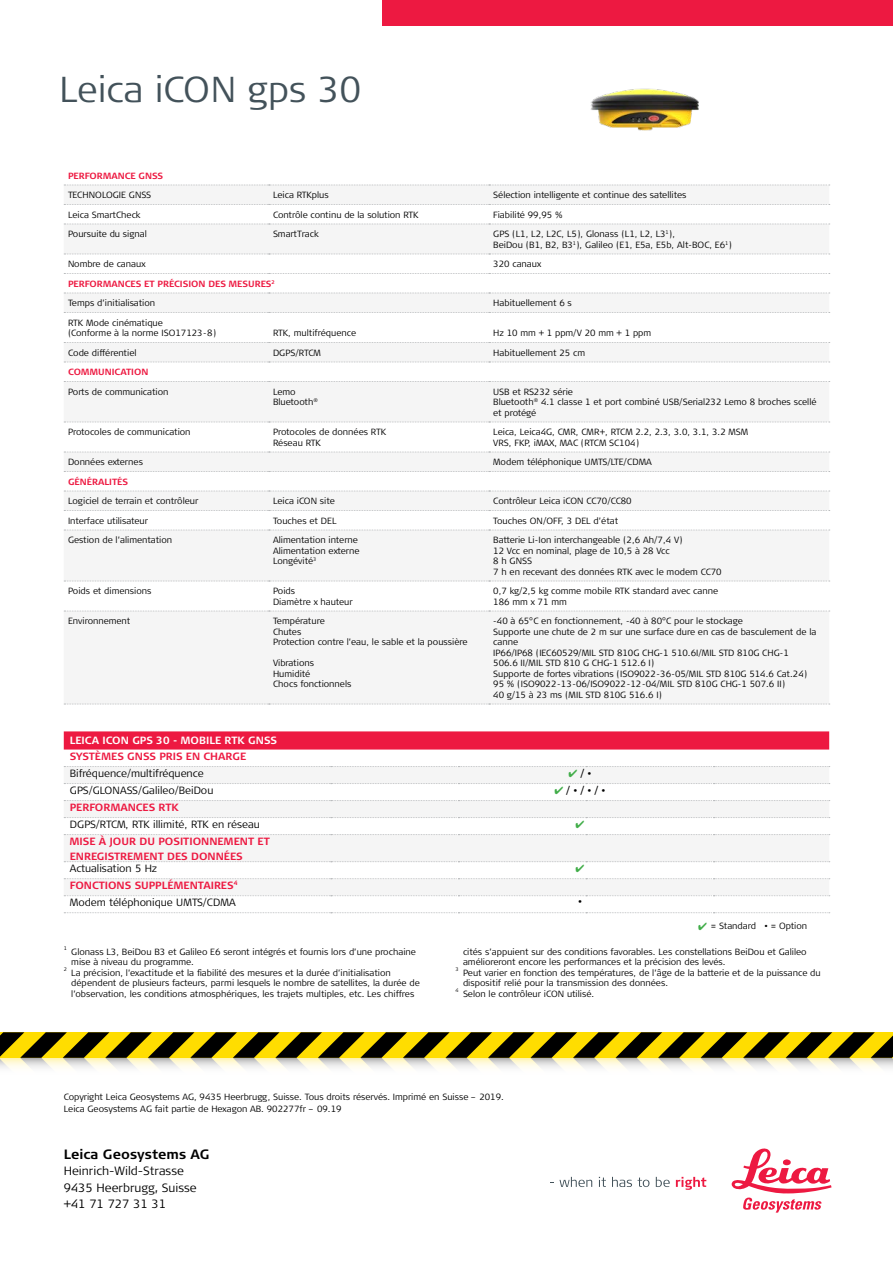
<style>
.page{position:relative;width:893px;height:1263px;background:#fff}
.page>*{position:absolute;margin:0;border:0;box-sizing:border-box;transform-origin:0 0}
.t1{font:300 36px "Signa Column";color:#43525a}
.t2{font:700 13.5px "Signa Column";color:#000}
.t3{font:300 12px/16.5px "Signa Pro";color:#000}
.t4{font:300 10.5px/17px "Signa Column";color:#000}
.t5{font:700 10.5px/15px "Signa Column";color:#ed1941}
.t6{font:700 10.5px "Signa Column";color:#fff}
.t7{font:10.5px "Signa Pro";color:#000}
.t8{font:300 9px/10.5px "Signa Column";color:#000}
.t9{font:700 9px/19.5px "Signa Column";color:#ed1941}
.t10{font:300 5.25px "Signa Column";color:#000}
.s1{font-weight:300;color:#000}
.s2{color:#41ad49}
.s3{font-weight:700;color:#ed1941}
.s4{font-family:"Signa Pro";font-weight:400}
</style>
<div class="page">
<svg style="left:559px;top:1177px;width:33px;height:10px"></svg>
<svg style="left:599px;top:1177px;width:7px;height:10px"></svg>
<svg style="left:612px;top:1177px;width:37px;height:10px"></svg>
<svg style="left:656px;top:1177px;width:14px;height:10px"></svg>
<svg style="left:676px;top:1177px;width:30px;height:13px"></svg>
<svg style="left:732px;top:1148px;width:99px;height:64px"></svg>
<div style="left:383px;top:0;width:510px;height:26px;background:#ed1941"></div>
<svg style="left:64px;top:203px;width:765px;height:501px;fill:#f5f5f5"></svg>
<svg style="left:64px;top:255px;width:765px;height:356px"></svg>
<svg style="left:64px;top:185px;width:766px;height:1px"></svg>
<svg style="left:64px;top:204px;width:766px;height:1px"></svg>
<svg style="left:64px;top:224px;width:766px;height:1px"></svg>
<svg style="left:64px;top:273px;width:766px;height:1px"></svg>
<svg style="left:64px;top:254px;width:766px;height:1px"></svg>
<svg style="left:64px;top:293px;width:766px;height:1px"></svg>
<svg style="left:64px;top:381px;width:766px;height:1px"></svg>
<svg style="left:64px;top:422px;width:766px;height:1px"></svg>
<svg style="left:64px;top:312px;width:766px;height:1px"></svg>
<svg style="left:64px;top:342px;width:766px;height:1px"></svg>
<svg style="left:64px;top:362px;width:766px;height:1px"></svg>
<svg style="left:64px;top:452px;width:766px;height:1px"></svg>
<svg style="left:64px;top:471px;width:766px;height:1px"></svg>
<svg style="left:64px;top:491px;width:766px;height:1px"></svg>
<svg style="left:64px;top:510px;width:766px;height:1px"></svg>
<svg style="left:64px;top:704px;width:766px;height:1px"></svg>
<svg style="left:64px;top:530px;width:766px;height:1px"></svg>
<svg style="left:64px;top:581px;width:766px;height:1px"></svg>
<svg style="left:64px;top:611px;width:766px;height:1px"></svg>
<div style="left:64px;top:731px;width:765px;height:18px;background:#ed1941"></div>
<svg style="left:64px;top:767px;width:765px;height:113px;fill:#f5f5f5"></svg>
<svg style="left:64px;top:766px;width:766px;height:1px"></svg>
<svg style="left:64px;top:783px;width:766px;height:1px"></svg>
<svg style="left:64px;top:800px;width:766px;height:1px"></svg>
<svg style="left:64px;top:834px;width:766px;height:1px"></svg>
<svg style="left:64px;top:878px;width:766px;height:1px"></svg>
<svg style="left:64px;top:895px;width:766px;height:1px"></svg>
<svg style="left:64px;top:912px;width:766px;height:1px"></svg>
<img style="left:590px;top:88px;width:109px;height:43px">
<svg style="left:0;top:1032px;width:893px;height:36px;background:#9f923b"></svg>
<svg style="left:64px;top:817px;width:766px;height:11px"></svg>
<svg style="left:64px;top:861px;width:766px;height:11px"></svg>
<h1 class="t1" style="left:60px;top:67px;width:303px">Leica iCON gps 30</h1>
<p class="t9" style="left:68px;top:166px;width:97px">PERFORMANCE GNSS</p>
<p class="t8" style="left:68px;top:190px;width:85px">TECHNOLOGIE GNSS</p>
<p class="t8" style="left:273px;top:190px;width:57px">Leica RTKplus</p>
<p class="t8" style="left:493px;top:190px;width:195px">Sélection intelligente et continue des satellites</p>
<p class="t8" style="left:68px;top:209px;width:74px">Leica SmartCheck</p>
<p class="t8" style="left:273px;top:209px;width:147px">Contrôle continu de la solution RTK</p>
<p class="t8" style="left:493px;top:209px;width:71px">Fiabilité 99,95 %</p>
<p class="t8" style="left:68px;top:229px;width:80px">Poursuite du signal</p>
<p class="t8" style="left:273px;top:229px;width:47px">SmartTrack</p>
<p class="t8" style="left:493px;top:229px;width:240px">GPS (L1, L2, L2C, L5), Glonass (L1, L2, L3<sup>1</sup>),<br>BeiDou (B1, B2, B3<sup>1</sup>), Galileo (E1, E5a, E5b, Alt-BOC, E6<sup>1</sup>)</p>
<p class="t8" style="left:68px;top:259px;width:79px">Nombre de canaux</p>
<p class="t8" style="left:493px;top:259px;width:49px">320 canaux</p>
<p class="t9" style="left:68px;top:274px;width:208px">PERFORMANCES ET PRÉCISION DES MESURES<sup>2<br></sup><span class="s1">Temps d’initialisation</span></p>
<p class="t8" style="left:493px;top:298px;width:80px">Habituellement 6 s</p>
<p class="t8" style="left:68px;top:317px;width:150px">RTK Mode cinématique<br>(Conforme à la norme ISO17123-8)</p>
<p class="t8" style="left:273px;top:328px;width:85px">RTK, multifréquence</p>
<p class="t8" style="left:493px;top:328px;width:159px">Hz 10 mm + 1 ppm/V 20 mm + 1 ppm</p>
<p class="t8" style="left:68px;top:347px;width:70px">Code différentiel</p>
<p class="t8" style="left:273px;top:347px;width:49px">DGPS/RTCM</p>
<p class="t8" style="left:493px;top:347px;width:93px">Habituellement 25 cm</p>
<p class="t9" style="left:68px;top:362px;width:82px">COMMUNICATION</p>
<p class="t8" style="left:68px;top:386px;width:102px">Ports de communication</p>
<p class="t8" style="left:273px;top:386px;width:47px">Lemo<br>Bluetooth<sup>®</sup></p>
<p class="t8" style="left:493px;top:386px;width:325px">USB et RS232 série<br>Bluetooth<sup>®</sup> 4.1 classe 1 et port combiné USB/Serial232 Lemo 8 broches scellé et protégé</p>
<p class="t8" style="left:68px;top:427px;width:124px">Protocoles de communication</p>
<p class="t8" style="left:273px;top:427px;width:115px">Protocoles de données RTK<br>Réseau RTK</p>
<p class="t8" style="left:493px;top:427px;width:256px">Leica, Leica4G, CMR, CMR+, RTCM 2.2, 2.3, 3.0, 3.1, 3.2 MSM<br>VRS, FKP, iMAX, MAC (RTCM SC104)</p>
<p class="t8" style="left:68px;top:457px;width:76px">Données externes</p>
<p class="t8" style="left:493px;top:457px;width:160px">Modem téléphonique UMTS/LTE/CDMA</p>
<p class="t9" style="left:68px;top:472px;width:62px">GÉNÉRALITÉS</p>
<p class="t8" style="left:68px;top:496px;width:132px">Logiciel de terrain et contrôleur</p>
<p class="t8" style="left:273px;top:496px;width:63px">Leica iCON site</p>
<p class="t8" style="left:493px;top:496px;width:140px">Contrôleur Leica iCON CC70/CC80</p>
<p class="t8" style="left:68px;top:515px;width:82px">Interface utilisateur</p>
<p class="t8" style="left:273px;top:515px;width:65px">Touches et DEL</p>
<p class="t8" style="left:493px;top:515px;width:126px">Touches ON/OFF, 3 DEL d’état</p>
<p class="t8" style="left:68px;top:535px;width:106px">Gestion de l’alimentation</p>
<p class="t8" style="left:273px;top:535px;width:88px">Alimentation interne<br>Alimentation externe<br>Longévité<sup>3</sup></p>
<p class="t8" style="left:493px;top:535px;width:230px">Batterie Li-Ion interchangeable (2,6 Ah/7,4 V)<br>12 Vcc en nominal, plage de 10,5 à 28 Vcc<br>8 h GNSS<br>7 h en recevant des données RTK avec le modem CC70</p>
<p class="t8" style="left:68px;top:586px;width:85px">Poids et dimensions</p>
<p class="t8" style="left:273px;top:586px;width:81px">Poids<br>Diamètre x hauteur</p>
<p class="t8" style="left:493px;top:586px;width:226px">0,7 kg/2,5 kg comme mobile RTK standard avec canne<br>186 mm x 71 mm</p>
<p class="t8" style="left:68px;top:616px;width:64px">Environnement</p>
<p class="t8" style="left:273px;top:616px;width:196px">Température<br>Chutes<br>Protection contre l’eau, le sable et la poussière</p>
<p class="t8" style="left:273px;top:658px;width:80px">Vibrations<br>Humidité<br>Chocs fonctionnels</p>
<p class="t8" style="left:493px;top:616px;width:325px">-40 à 65°C en fonctionnement, -40 à 80°C pour le stockage<br>Supporte une chute de 2 m sur une surface dure en cas de basculement de la canne<br>IP66/IP68 (IEC60529/MIL STD 810G CHG-1 510.6I/MIL STD 810G CHG-1<br>506.6 II/MIL STD 810 G CHG-1 512.6 I)<br>Supporte de fortes vibrations (ISO9022-36-05/MIL STD 810G 514.6 Cat.24)<br>95 % (ISO9022-13-06/ISO9022-12-04/MIL STD 810G CHG-1 507.6 II)<br>40 g/15 à 23 ms (MIL STD 810G 516.6 I)</p>
<p class="t6" style="left:70px;top:733px;width:209px">LEICA ICON GPS 30 - MOBILE RTK GNSS</p>
<p class="t5" style="left:70px;top:749px;width:178px">SYSTÈMES GNSS PRIS EN CHARGE</p>
<p class="t4" style="left:70px;top:765px;width:135px">Bifréquence/multifréquence</p>
<p class="t7" style="left:568px;top:766px;width:24px"><span class="s2">✔</span> / •</p>
<p class="t4" style="left:70px;top:782px;width:145px">GPS/GLONASS/Galileo/BeiDou</p>
<p class="t7" style="left:554px;top:783px;width:53px"><span class="s2">✔</span> / •/ •/ •</p>
<p class="t5" style="left:70px;top:800px;width:111px">PERFORMANCES RTK</p>
<p class="t4" style="left:70px;top:816px;width:192px">DGPS/RTCM, RTK illimité, RTK en réseau</p>
<p class="t5" style="left:70px;top:834px;width:202px">MISE À JOUR DU POSITIONNEMENT ET<br>ENREGISTREMENT DES DONNÉES</p>
<p class="t4" style="left:70px;top:860px;width:89px">Actualisation 5 Hz</p>
<p class="t4" style="left:70px;top:877px;width:169px"><span class="s3">FONCTIONS SUPPLÉMENTAIRES</span><sup>4<br></sup>Modem téléphonique UMTS/CDMA</p>
<p class="t7" style="left:578px;top:894px;width:5px">•</p>
<p class="t8" style="left:698px;top:920px;width:110px"><span class="s2">✔</span> = Standard <span class="s4">•</span> = Option</p>
<p class="t10" style="left:64px;top:945px;width:5px">1</p>
<p class="t8" style="left:71px;top:946px;width:346px">Glonass L3, BeiDou B3 et Galileo E6 seront intégrés et fournis lors d’une prochaine mise à niveau du programme.</p>
<p class="t10" style="left:64px;top:966px;width:5px">2</p>
<p class="t8" style="left:71px;top:967px;width:350px">La précision, l’exactitude et la fiabilité des mesures et la durée d’initialisation dépendent de plusieurs facteurs, parmi lesquels le nombre de satellites, la durée de l’observation, les conditions atmosphériques, les trajets multiples, etc. Les chiffres</p>
<p class="t8" style="left:463px;top:946px;width:345px">cités s’appuient sur des conditions favorables. Les constellations BeiDou et Galileo amélioreront encore les performances et la précision des levés.</p>
<p class="t10" style="left:455px;top:966px;width:5px">3</p>
<p class="t8" style="left:463px;top:967px;width:359px">Peut varier en fonction des températures, de l’âge de la batterie et de la puissance du dispositif relié pour la transmission des données.</p>
<p class="t10" style="left:455px;top:987px;width:5px">4</p>
<p class="t8" style="left:463px;top:988px;width:133px">Selon le contrôleur iCON utilisé.</p>
<p class="t8" style="left:64px;top:1091px;width:442px;line-height:12px">Copyright Leica Geosystems AG, 9435 Heerbrugg, Suisse. Tous droits réservés. Imprimé en Suisse – 2019.<br>Leica Geosystems AG fait partie de Hexagon AB. 902277fr – 09.19</p>
<h2 class="t2" style="left:64px;top:1145px;width:147px">Leica Geosystems AG</h2>
<h3 class="t3" style="left:64px;top:1162px;width:134px">Heinrich-Wild-Strasse<br>9435 Heerbrugg, Suisse +41 71 727 31 31</h3>
</div>
